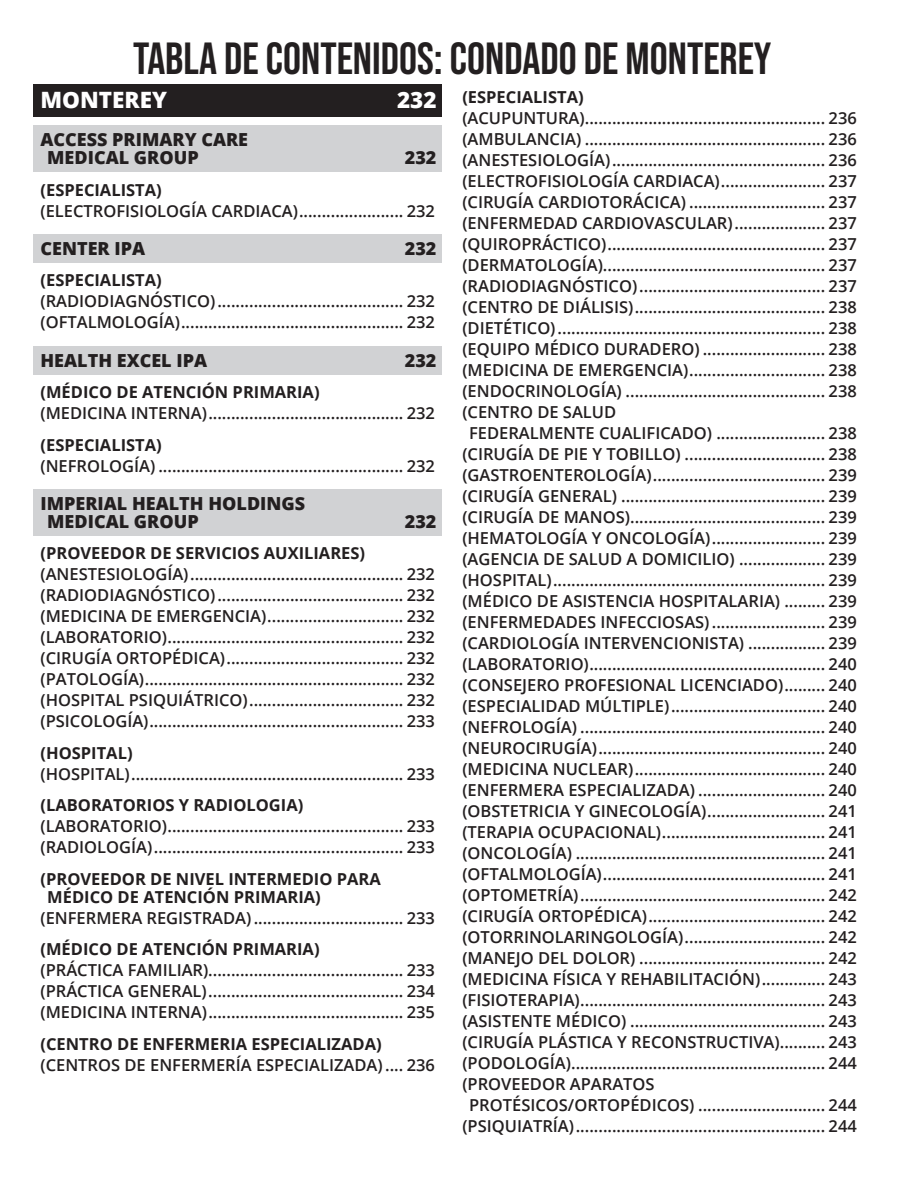
<style>
.page{position:relative;width:918px;height:1188px;background:#fff}
.page>*{position:absolute;margin:0;border:0;box-sizing:border-box;transform-origin:0 0}
.t1{font:700 45px "Bebas Neue Pro";color:#231f20}
.County_TABS_TOC{font:800 22.5px "Open Sans";color:#fff}
.t2{font:800 18px/18px "Open Sans";color:#231f20}
.t3{font:600 16.5px/21px "Open Sans";color:#231f20}
.t4{font:700 16.5px/18px "Open Sans";color:#231f20}
</style>
<div class="page">
<div style="left:34px;top:84px;width:408px;height:33px;background:#231f20"></div>
<div style="left:34px;top:126px;width:408px;height:46px;background:#d1d2d4"></div>
<div style="left:34px;top:234px;width:408px;height:29px;background:#d1d2d4"></div>
<div style="left:34px;top:346px;width:408px;height:29px;background:#d1d2d4"></div>
<div style="left:34px;top:489px;width:408px;height:47px;background:#d1d2d4"></div>
<h1 class="t1" style="left:133px;top:32px;width:640px">TABLA DE CONTENIDOS: CONDADO DE MONTEREY</h1>
<p class="County_TABS_TOC" style="left:40px;top:83px;width:128px">MONTEREY</p>
<p class="County_TABS_TOC" style="left:397px;top:83px;width:41px">232</p>
<p class="t2" style="left:47px;top:130px;width:202px;text-indent:-7px">ACCESS PRIMARY CARE<br>MEDICAL GROUP</p>
<p class="t4" style="left:462px;top:88px;width:123px">(ESPECIALISTA)</p>
<p class="t3" style="left:462px;top:108px;width:396px">(ACUPUNTURA)..................................................... 236</p>
<p class="t3" style="left:462px;top:129px;width:396px">(AMBULANCIA) ..................................................... 236</p>
<p class="t3" style="left:462px;top:150px;width:396px">(ANESTESIOLOGÍA)............................................... 236</p>
<p class="t3" style="left:462px;top:171px;width:396px">(ELECTROFISIOLOGÍA CARDIACA)....................... 237</p>
<p class="t3" style="left:462px;top:192px;width:396px">(CIRUGÍA CARDIOTORÁCICA) .............................. 237</p>
<p class="t3" style="left:462px;top:213px;width:396px">(ENFERMEDAD CARDIOVASCULAR).................... 237</p>
<p class="t3" style="left:462px;top:234px;width:396px">(QUIROPRÁCTICO)................................................ 237</p>
<p class="t3" style="left:462px;top:255px;width:396px">(DERMATOLOGÍA)................................................. 237</p>
<p class="t3" style="left:462px;top:276px;width:396px">(RADIODIAGNÓSTICO)......................................... 237</p>
<p class="t3" style="left:462px;top:297px;width:396px">(CENTRO DE DIÁLISIS).......................................... 238</p>
<p class="t3" style="left:462px;top:318px;width:396px">(DIETÉTICO)........................................................... 238</p>
<p class="t3" style="left:462px;top:339px;width:396px">(EQUIPO MÉDICO DURADERO) ........................... 238</p>
<p class="t3" style="left:462px;top:360px;width:396px">(MEDICINA DE EMERGENCIA).............................. 238</p>
<p class="t3" style="left:462px;top:381px;width:396px">(ENDOCRINOLOGÍA) ............................................ 238</p>
<p class="t3" style="left:469px;top:402px;width:389px;text-indent:-7px">(CENTRO DE SALUD<br>FEDERALMENTE CUALIFICADO) ........................ 238</p>
<p class="t3" style="left:462px;top:444px;width:396px">(CIRUGÍA DE PIE Y TOBILLO) ............................... 238</p>
<p class="t3" style="left:462px;top:465px;width:396px">(GASTROENTEROLOGÍA)...................................... 239</p>
<p class="t3" style="left:462px;top:486px;width:396px">(CIRUGÍA GENERAL) ............................................. 239</p>
<p class="t3" style="left:462px;top:507px;width:396px">(CIRUGÍA DE MANOS)........................................... 239</p>
<p class="t3" style="left:462px;top:528px;width:396px">(HEMATOLOGÍA Y ONCOLOGÍA)......................... 239</p>
<p class="t3" style="left:462px;top:549px;width:396px">(AGENCIA DE SALUD A DOMICILIO) ................... 239</p>
<p class="t3" style="left:462px;top:570px;width:396px">(HOSPITAL)............................................................ 239</p>
<p class="t3" style="left:462px;top:591px;width:396px">(MÉDICO DE ASISTENCIA HOSPITALARIA) ......... 239</p>
<p class="t3" style="left:462px;top:612px;width:396px">(ENFERMEDADES INFECCIOSAS)......................... 239</p>
<p class="t3" style="left:462px;top:633px;width:396px">(CARDIOLOGÍA INTERVENCIONISTA) ................. 239</p>
<p class="t3" style="left:462px;top:654px;width:396px">(LABORATORIO).................................................... 240</p>
<p class="t3" style="left:462px;top:675px;width:396px">(CONSEJERO PROFESIONAL LICENCIADO)......... 240</p>
<p class="t3" style="left:462px;top:696px;width:396px">(ESPECIALIDAD MÚLTIPLE).................................. 240</p>
<p class="t3" style="left:462px;top:717px;width:396px">(NEFROLOGÍA) ...................................................... 240</p>
<p class="t3" style="left:462px;top:738px;width:396px">(NEUROCIRUGÍA).................................................. 240</p>
<p class="t3" style="left:462px;top:759px;width:396px">(MEDICINA NUCLEAR).......................................... 240</p>
<p class="t3" style="left:462px;top:780px;width:396px">(ENFERMERA ESPECIALIZADA) ............................ 240</p>
<p class="t3" style="left:462px;top:801px;width:396px">(OBSTETRICIA Y GINECOLOGÍA).......................... 241</p>
<p class="t3" style="left:462px;top:822px;width:396px">(TERAPIA OCUPACIONAL).................................... 241</p>
<p class="t3" style="left:462px;top:843px;width:396px">(ONCOLOGÍA) ....................................................... 241</p>
<p class="t3" style="left:462px;top:864px;width:396px">(OFTALMOLOGÍA)................................................. 241</p>
<p class="t3" style="left:462px;top:885px;width:396px">(OPTOMETRÍA)...................................................... 242</p>
<p class="t3" style="left:462px;top:906px;width:396px">(CIRUGÍA ORTOPÉDICA)....................................... 242</p>
<p class="t3" style="left:462px;top:927px;width:396px">(OTORRINOLARINGOLOGÍA)............................... 242</p>
<p class="t3" style="left:462px;top:948px;width:396px">(MANEJO DEL DOLOR) ......................................... 242</p>
<p class="t3" style="left:462px;top:969px;width:396px">(MEDICINA FÍSICA Y REHABILITACIÓN).............. 243</p>
<p class="t3" style="left:462px;top:990px;width:396px">(FISIOTERAPIA)...................................................... 243</p>
<p class="t3" style="left:462px;top:1011px;width:396px">(ASISTENTE MÉDICO) ........................................... 243</p>
<p class="t3" style="left:462px;top:1032px;width:396px">(CIRUGÍA PLÁSTICA Y RECONSTRUCTIVA).......... 243</p>
<p class="t3" style="left:462px;top:1053px;width:396px">(PODOLOGÍA)........................................................ 244</p>
<p class="t3" style="left:469px;top:1074px;width:389px;text-indent:-7px">(PROVEEDOR APARATOS<br>PROTÉSICOS/ORTOPÉDICOS) ............................ 244</p>
<p class="t3" style="left:462px;top:1116px;width:396px">(PSIQUIATRÍA)....................................................... 244</p>
<p class="t2" style="left:405px;top:148px;width:33px">232</p>
<p class="t4" style="left:40px;top:180px;width:123px">(ESPECIALISTA)</p>
<p class="t3" style="left:40px;top:200px;width:396px">(ELECTROFISIOLOGÍA CARDIACA)....................... 232</p>
<p class="t2" style="left:40px;top:238px;width:106px">CENTER IPA</p>
<p class="t2" style="left:405px;top:238px;width:33px">232</p>
<p class="t4" style="left:40px;top:271px;width:123px">(ESPECIALISTA)</p>
<p class="t3" style="left:40px;top:291px;width:396px">(RADIODIAGNÓSTICO)......................................... 232</p>
<p class="t3" style="left:40px;top:312px;width:396px">(OFTALMOLOGÍA)................................................. 232</p>
<p class="t2" style="left:40px;top:350px;width:168px">HEALTH EXCEL IPA</p>
<p class="t2" style="left:405px;top:350px;width:33px">232</p>
<p class="t4" style="left:40px;top:383px;width:281px">(MÉDICO DE ATENCIÓN PRIMARIA)</p>
<p class="t3" style="left:40px;top:402px;width:396px">(MEDICINA INTERNA)........................................... 232</p>
<p class="t4" style="left:40px;top:435px;width:123px">(ESPECIALISTA)</p>
<p class="t3" style="left:40px;top:455px;width:396px">(NEFROLOGÍA) ...................................................... 232</p>
<p class="t2" style="left:47px;top:493px;width:259px;text-indent:-7px">IMPERIAL HEALTH HOLDINGS<br>MEDICAL GROUP</p>
<p class="t2" style="left:405px;top:511px;width:33px">232</p>
<p class="t4" style="left:40px;top:544px;width:326px">(PROVEEDOR DE SERVICIOS AUXILIARES)</p>
<p class="t3" style="left:40px;top:564px;width:396px">(ANESTESIOLOGÍA)............................................... 232</p>
<p class="t3" style="left:40px;top:585px;width:396px">(RADIODIAGNÓSTICO)......................................... 232</p>
<p class="t3" style="left:40px;top:606px;width:396px">(MEDICINA DE EMERGENCIA).............................. 232</p>
<p class="t3" style="left:40px;top:627px;width:396px">(LABORATORIO).................................................... 232</p>
<p class="t3" style="left:40px;top:648px;width:396px">(CIRUGÍA ORTOPÉDICA)....................................... 232</p>
<p class="t3" style="left:40px;top:669px;width:396px">(PATOLOGÍA)......................................................... 232</p>
<p class="t3" style="left:40px;top:690px;width:396px">(HOSPITAL PSIQUIÁTRICO).................................. 232</p>
<p class="t3" style="left:40px;top:711px;width:396px">(PSICOLOGÍA)........................................................ 233</p>
<p class="t4" style="left:40px;top:744px;width:94px">(HOSPITAL)</p>
<p class="t3" style="left:40px;top:763px;width:396px">(HOSPITAL)............................................................ 233</p>
<p class="t4" style="left:40px;top:796px;width:264px">(LABORATORIOS Y RADIOLOGIA)</p>
<p class="t3" style="left:40px;top:816px;width:396px">(LABORATORIO).................................................... 233</p>
<p class="t3" style="left:40px;top:837px;width:396px">(RADIOLOGÍA)....................................................... 233</p>
<p class="t4" style="left:47px;top:870px;width:335px;text-indent:-7px">(PROVEEDOR DE NIVEL INTERMEDIO PARA<br>MÉDICO DE ATENCIÓN PRIMARIA)</p>
<p class="t3" style="left:40px;top:907px;width:396px">(ENFERMERA REGISTRADA)................................. 233</p>
<p class="t4" style="left:40px;top:940px;width:281px">(MÉDICO DE ATENCIÓN PRIMARIA)</p>
<p class="t3" style="left:40px;top:960px;width:396px">(PRÁCTICA FAMILIAR)........................................... 233</p>
<p class="t3" style="left:40px;top:981px;width:396px">(PRÁCTICA GENERAL)........................................... 234</p>
<p class="t3" style="left:40px;top:1002px;width:396px">(MEDICINA INTERNA)........................................... 235</p>
<p class="t4" style="left:40px;top:1035px;width:343px">(CENTRO DE ENFERMERIA ESPECIALIZADA)</p>
<p class="t3" style="left:40px;top:1054px;width:396px">(CENTROS DE ENFERMERÍA ESPECIALIZADA).... 236</p>
</div>
